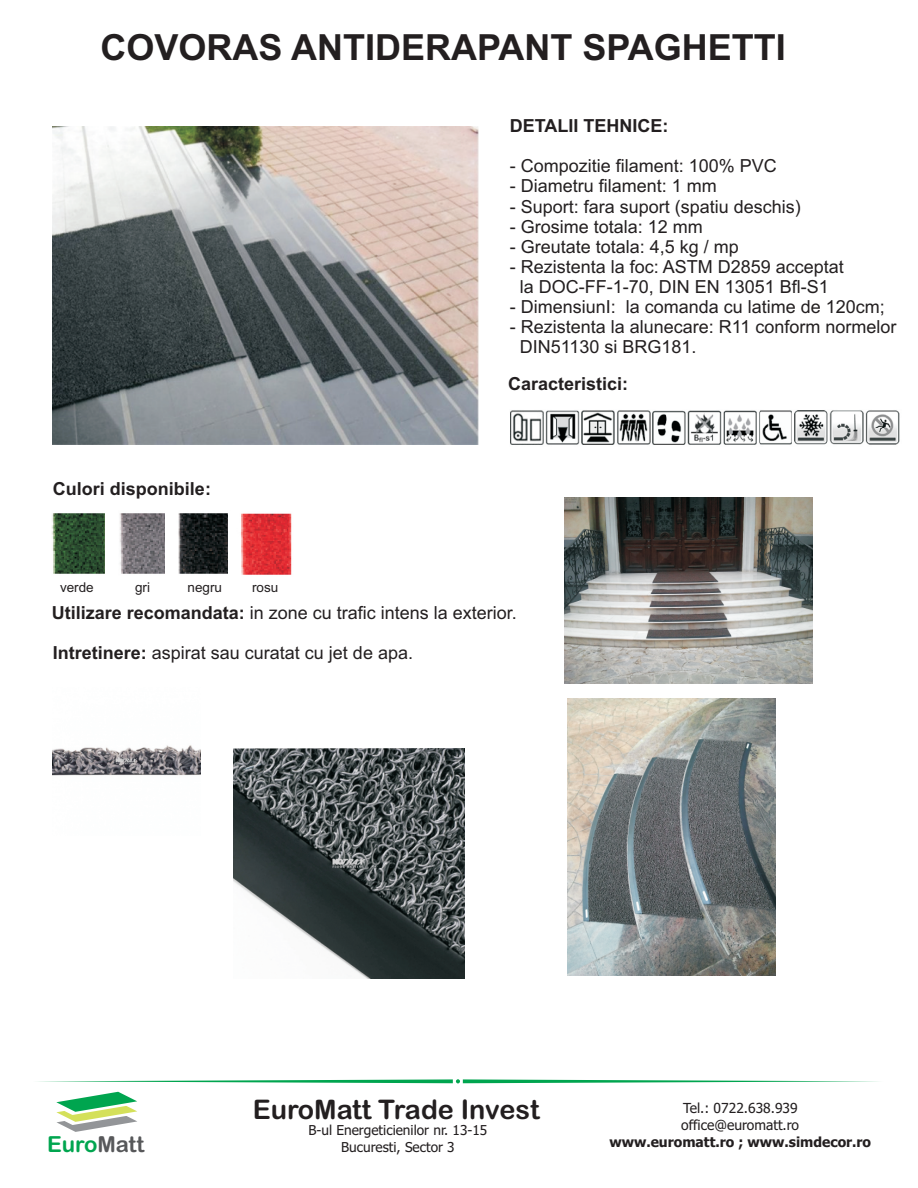
<style>
.page{position:relative;width:918px;height:1188px;background:#fff}
.page>*{position:absolute;margin:0;border:0;box-sizing:border-box;transform-origin:0 0}
.t1{font:700 36px "Arial";color:#231f20}
.t2{font:27px "Arial Rounded MT Bold";color:#231f20}
.t3{font:22.05px "Arial Rounded MT Bold";color:#00a54f}
.t4{font:18px/20.1px "Arial";color:#231f20;text-align:center}
.t5{font:700 18px "Arial";color:#231f20}
.t6{font:13.8px/17.1px "Tahoma";color:#231f20}
.t7{font:700 13.8px "Tahoma";color:#231f20}
.t8{font:13.65px/16.5px "Tahoma";color:#231f20;text-align:center}
.t9{font:13.5px "Arial";color:#231f20}
.s1{font-weight:700}
.s2{color:#57585a}
</style>
<div class="page">
<img style="left:53px;top:126px;width:425px;height:319px">
<img style="left:510px;top:410px;width:390px;height:35px">
<img style="left:51px;top:513px;width:54px;height:61px">
<img style="left:119px;top:513px;width:46px;height:61px">
<img style="left:178px;top:513px;width:50px;height:61px">
<img style="left:241px;top:513px;width:51px;height:62px">
<img style="left:53px;top:745px;width:147px;height:31px">
<img style="left:234px;top:748px;width:230px;height:231px">
<img style="left:564px;top:498px;width:248px;height:186px">
<svg style="left:38px;top:1079px;width:841px;height:4px"></svg>
<svg style="left:56px;top:1091px;width:81px;height:41px"></svg>
<img style="left:567px;top:698px;width:208px;height:277px">
<h1 class="t1" style="left:100px;top:34px;width:687px">COVORAS ANTIDERAPANT SPAGHETTI</h1>
<p class="t5" style="left:53px;top:482px;width:160px">Culori disponibile:</p>
<p class="t5" style="left:510px;top:119px;width:160px">DETALII TEHNICE:</p>
<p class="t4" style="left:510px;top:158px;width:269px">- Compozitie filament: 100% PVC</p>
<p class="t4" style="left:510px;top:178px;width:209px">- Diametru filament: 1 mm</p>
<p class="t4" style="left:510px;top:198px;width:293px">- Suport: fara suport (spatiu deschis)</p>
<p class="t4" style="left:510px;top:218px;width:195px">- Grosime totala: 12 mm</p>
<p class="t4" style="left:510px;top:238px;width:231px">- Greutate totala: 4,5 kg / mp</p>
<p class="t4" style="left:510px;top:258px;width:336px">- Rezistenta la foc: ASTM D2859 acceptat la DOC-FF-1-70, DIN EN 13051 Bfl-S1</p>
<p class="t4" style="left:510px;top:298px;width:377px">- DimensiunI: la comanda cu latime de 120cm;</p>
<p class="t4" style="left:520px;top:319px;width:378px;text-align:left;text-indent:-10px">- Rezistenta la alunecare: R11 conform normelor<br>DIN51130 si BRG181.</p>
<p class="t5" style="left:508px;top:376px;width:122px">Caracteristici:</p>
<p class="t9" style="left:60px;top:582px;width:35px">verde</p>
<p class="t9" style="left:135px;top:582px;width:16px">gri</p>
<p class="t9" style="left:188px;top:582px;width:36px">negru</p>
<p class="t9" style="left:252px;top:582px;width:28px">rosu</p>
<p class="t4" style="left:52px;top:605px;width:467px"><span class="s1">Utilizare recomandata:</span> in zone cu trafic intens la exterior.</p>
<p class="t4" style="left:53px;top:645px;width:362px"><span class="s1">Intretinere:</span> aspirat sau curatat cu jet de apa.</p>
<p class="t3" style="left:47px;top:1136px;width:98px">Euro<span class="s2">Matt</span></p>
<h2 class="t2" style="left:253px;top:1099px;width:288px">EuroMatt Trade Invest</h2>
<p class="t8" style="left:308px;top:1123px;width:180px">B-ul Energeticienilor nr. 13-15<br>Bucuresti, Sector 3</p>
<p class="t6" style="left:681px;top:1101px;width:119px">Tel.: 0722.638.939 office@euromatt.ro</p>
<p class="t7" style="left:609px;top:1137px;width:263px">www.euromatt.ro ; www.simdecor.ro</p>
</div>
